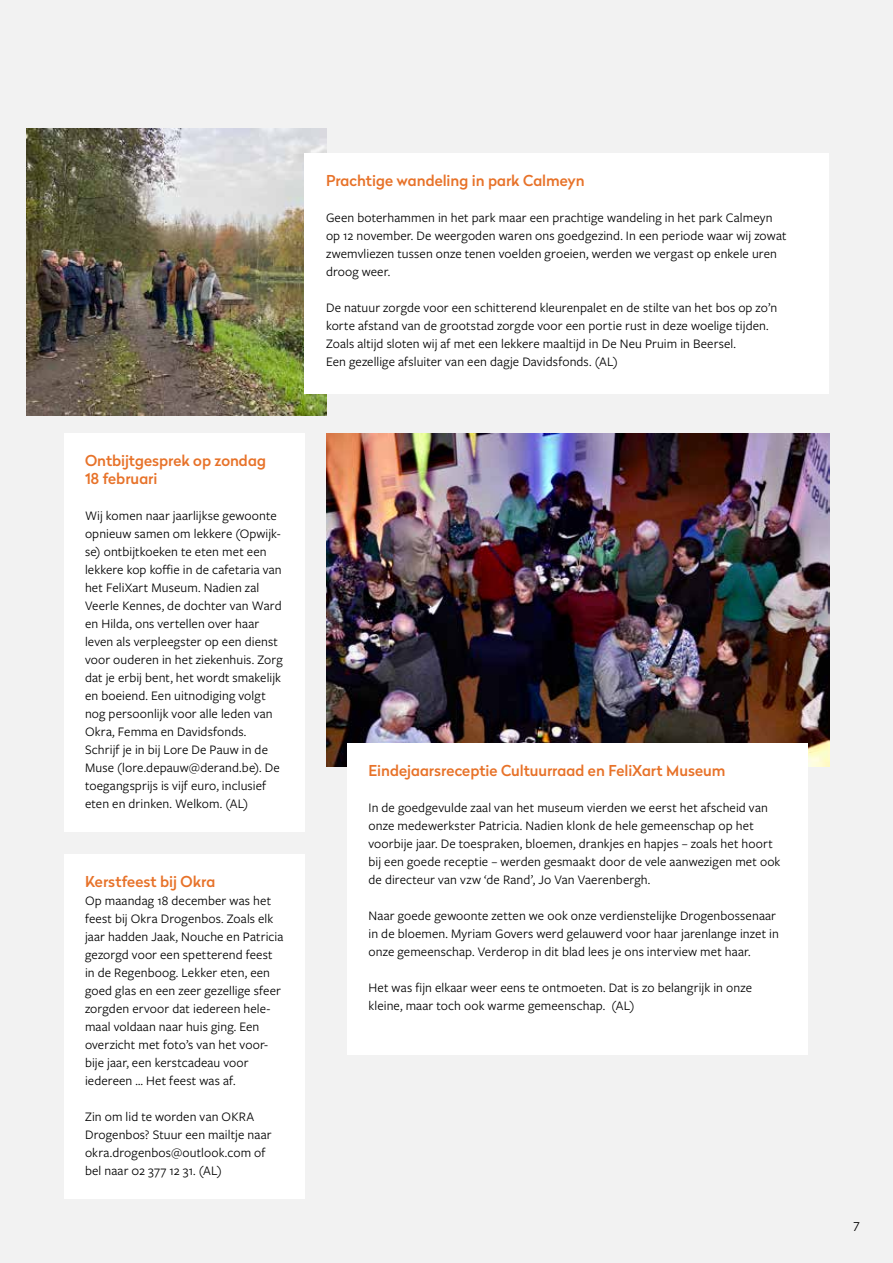
<style>
.page{position:relative;width:893px;height:1263px;background:#f2f2f2}
.page>*{position:absolute;margin:0;border:0;box-sizing:border-box;transform-origin:0 0}
.t1{font:500 15px/18px "Radikal";color:#e77229}
.t2{font:13.5px/18px "Freight Sans Pro";letter-spacing:.01em;color:#000}
.t3{font:300 12px "Radikal";color:#000}
</style>
<div class="page">
<div style="left:64px;top:433px;width:241px;height:398px;background:#fff"></div>
<img style="left:326px;top:433px;width:503px;height:333px">
<img style="left:26px;top:128px;width:300px;height:288px">
<div style="left:64px;top:855px;width:241px;height:344px;background:#fff"></div>
<div style="left:347px;top:744px;width:461px;height:311px;background:#fff"></div>
<div style="left:305px;top:153px;width:524px;height:241px;background:#fff"></div>
<p class="t1" style="left:85px;top:451px;width:182px">Ontbijtgesprek op zondag<br>18 februari</p>
<p class="t2" style="left:85px;top:506px;width:199px">Wij komen naar jaarlijkse gewoonte opnieuw samen om lekkere (Opwijk&shy;se) ontbijtkoeken te eten met een lekkere kop koffie in de cafetaria van het FeliXart Museum. Nadien zal Veerle Kennes, de dochter van Ward en Hilda, ons vertellen over haar leven als verpleegster op een dienst voor ouderen in het ziekenhuis. Zorg dat je erbij bent, het wordt smakelijk en boeiend. Een uitnodiging volgt nog persoonlijk voor alle leden van Okra, Femma en Davidsfonds.<br>Schrijf je in bij Lore De Pauw in de Muse (lore.depauw@derand.be). De toegangsprijs is vijf euro, inclusief eten en drinken. Welkom. (AL)</p>
<p class="t1" style="left:85px;top:872px;width:132px">Kerstfeest bij Okra</p>
<p class="t2" style="left:85px;top:891px;width:200px">Op maandag 18 december was het feest bij Okra Drogenbos. Zoals elk jaar hadden Jaak, Nouche en Patricia gezorgd voor een spetterend feest in de Regenboog. Lekker eten, een goed glas en een zeer gezellige sfeer zorgden ervoor dat iedereen hele&shy;maal voldaan naar huis ging. Een overzicht met foto’s van het voor&shy;bije jaar, een kerstcadeau voor iedereen … Het feest was af.</p>
<p class="t2" style="left:85px;top:1107px;width:188px">Zin om lid te worden van OKRA<br>Drogenbos? Stuur een mailtje naar okra.drogenbos@outlook.com of bel naar 02 377 12 31. (AL)</p>
<p class="t1" style="left:326px;top:171px;width:260px">Prachtige wandeling in park Calmeyn</p>
<p class="t2" style="left:326px;top:208px;width:462px">Geen boterhammen in het park maar een prachtige wandeling in het park Calmeyn op 12 november. De weergoden waren ons goedgezind. In een periode waar wij zowat zwemvliezen tussen onze tenen voelden groeien, werden we vergast op enkele uren droog weer.</p>
<p class="t2" style="left:326px;top:298px;width:453px">De natuur zorgde voor een schitterend kleurenpalet en de stilte van het bos op zo’n korte afstand van de grootstad zorgde voor een portie rust in deze woelige tijden.<br>Zoals altijd sloten wij af met een lekkere maaltijd in De Neu Pruim in Beersel.<br>Een gezellige afsluiter van een dagje Davidsfonds. (AL)</p>
<p class="t1" style="left:369px;top:761px;width:358px">Eindejaarsreceptie Cultuurraad en FeliXart Museum</p>
<p class="t2" style="left:369px;top:798px;width:413px">In de goedgevulde zaal van het museum vierden we eerst het afscheid van onze medewerkster Patricia. Nadien klonk de hele gemeenschap op het voorbije jaar. De toespraken, bloemen, drankjes en hapjes – zoals het hoort bij een goede receptie – werden gesmaakt door de vele aanwezigen met ook de directeur van vzw ‘de Rand’, Jo Van Vaerenbergh.</p>
<p class="t2" style="left:369px;top:906px;width:412px">Naar goede gewoonte zetten we ook onze verdienstelijke Drogenbossenaar in de bloemen. Myriam Govers werd gelauwerd voor haar jarenlange inzet in onze gemeenschap. Verderop in dit blad lees je ons interview met haar.</p>
<p class="t2" style="left:369px;top:978px;width:385px">Het was fijn elkaar weer eens te ontmoeten. Dat is zo belangrijk in onze kleine, maar toch ook warme gemeenschap. (AL)</p>
<p class="t3" style="left:854px;top:1218px;width:8px">7</p>
</div>
